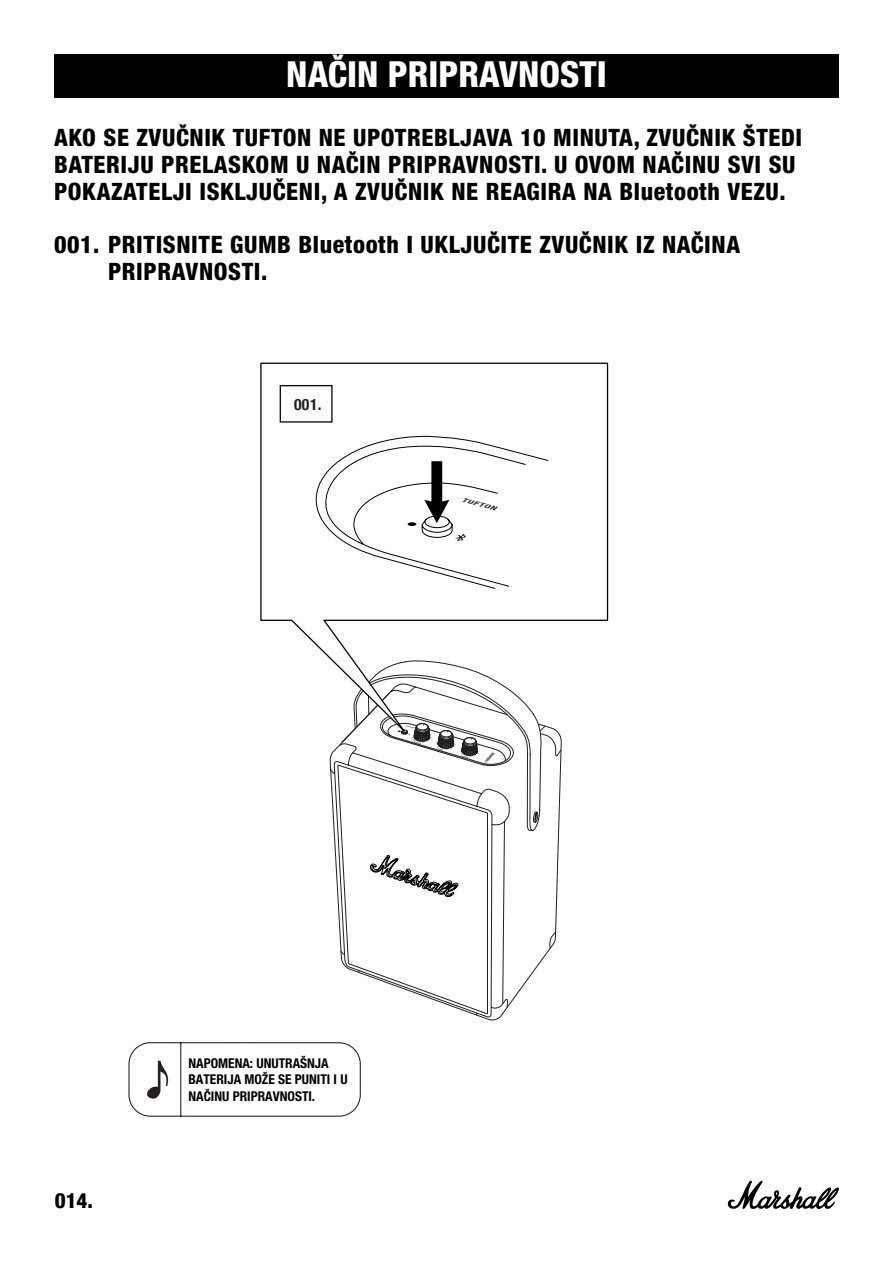
<style>
.page{position:relative;width:893px;height:1263px;background:#fff}
.page>*{position:absolute;margin:0;border:0;box-sizing:border-box;transform-origin:0 0}
.t1{font:800 condensed 36px "Helvetica Neue LT Pro";color:#fff}
.t2{font:800 condensed 24px/27px "Helvetica Neue LT Pro";letter-spacing:.025em;color:#000}
.t3{font:800 condensed 21px "Helvetica Neue LT Std";color:#000}
.t4{font:700 condensed 15.75px "Helvetica Neue";color:#241f21}
.t5{font:700 condensed 13.5px/16.5px "Helvetica Neue LT Pro";color:#000}
.s1{font-family:"Helvetica Neue LT Std"}
</style>
<div class="page">
<svg style="left:727px;top:1180px;width:112px;height:29px"></svg>
<div style="left:54px;top:54px;width:785px;height:44px;background:#000"></div>
<svg style="left:128px;top:1042px;width:225px;height:76px"></svg>
<svg style="left:330px;top:744px;width:10px;height:197px"></svg>
<svg style="left:340px;top:742px;width:222px;height:274px"></svg>
<svg style="left:341px;top:742px;width:172px;height:24px"></svg>
<svg style="left:260px;top:362px;width:349px;height:380px"></svg>
<div style="left:280px;top:385px;width:53px;height:38px;border:1px solid #000"></div>
<svg style="left:315px;top:436px;width:234px;height:153px"></svg>
<h1 class="t1" style="left:286px;top:52px;width:322px">NAČIN PRIPRAVNOSTI</h1>
<p class="t2" style="left:54px;top:123px;width:750px">AKO SE ZVUČNIK TUFTON NE UPOTREBLJAVA 10 MINUTA, ZVUČNIK ŠTEDI<br>BATERIJU PRELASKOM U NAČIN PRIPRAVNOSTI. U OVOM NAČINU SVI SU<br>POKAZATELJI ISKLJUČENI, A ZVUČNIK NE REAGIRA NA Bluetooth VEZU.</p>
<p class="t2" style="left:108px;top:231px;width:634px;text-indent:-54px"><span class="s1">001.</span> PRITISNITE GUMB Bluetooth I UKLJUČITE ZVUČNIK IZ NAČINA<br>PRIPRAVNOSTI.</p>
<p class="t4" style="left:294px;top:391px;width:29px">001.</p>
<p class="t3" style="left:55px;top:1187px;width:40px">014.</p>
<p class="t5" style="left:188px;top:1054px;width:161px">NAPOMENA: UNUTRAŠNJA<br>BATERIJA MOŽE SE PUNITI I U<br>NAČINU PRIPRAVNOSTI.</p>
</div>
